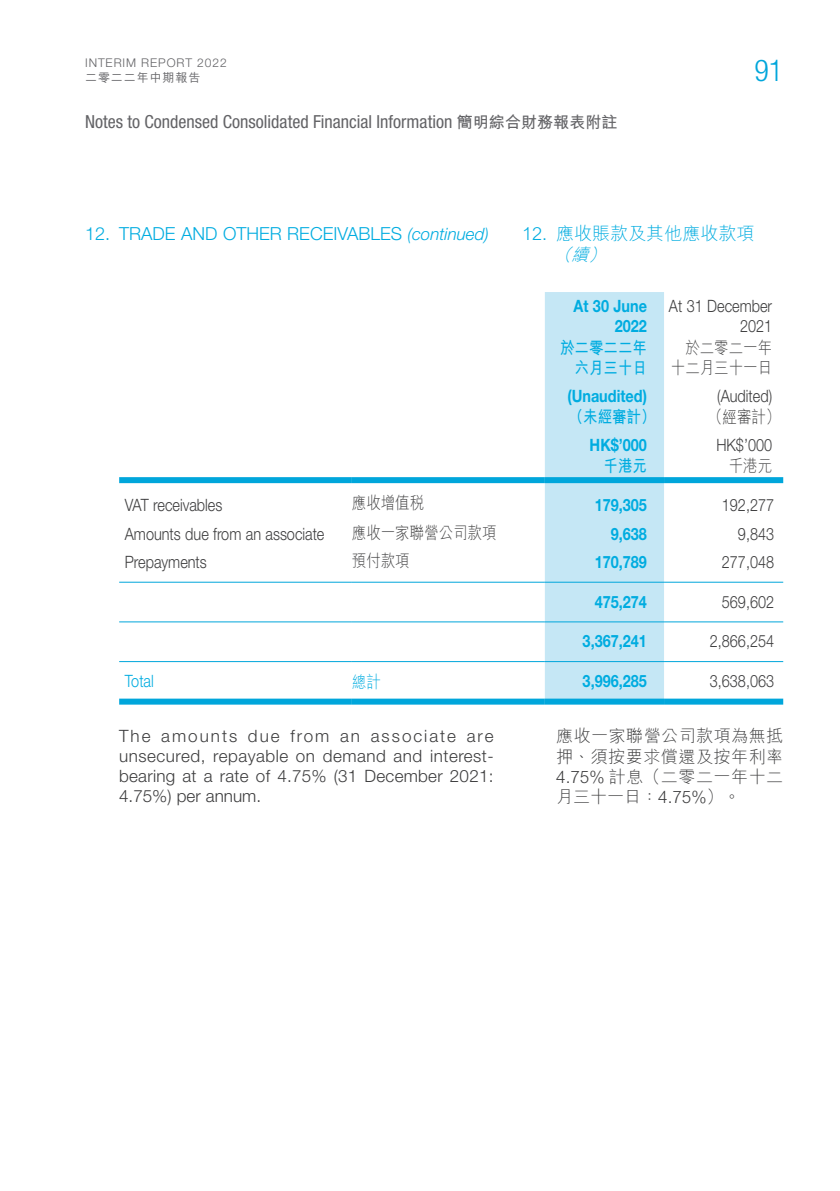
<style>
.page{position:relative;width:840px;height:1191px;background:#fff}
.page>*{position:absolute;margin:0;border:0;box-sizing:border-box;transform-origin:0 0}
.t1{font:300 condensed 30px "Helvetica Neue LT Std";color:#00a6db}
.t2{font:condensed 18px "Helvetica Neue LT Std";color:#636366}
.Int_6{font:300 18px "Helvetica Neue LT Std";color:#00ace0}
.Int_6-2{font:300 18px "M Hei HK";color:#00ace0}
.Body_Text{font:300 17px "Helvetica Neue LT Std";color:#3e3e3f;scale:.85 1}
.Int_6-3{font:300 17px/20px "Helvetica Neue LT Std";letter-spacing:.015em;color:#3e3e3f;text-align:justify}
.Body_Text-2{font:700 17px "Helvetica Neue LT Std";color:#00ace0;scale:.85 1}
.Int_6-4{font:300 17px/20px "M Hei HK";letter-spacing:.03em;color:#3e3e3f;text-align:justify}
.Body_Text-3{font:300 17px "M Hei HK";color:#3e3e3f;scale:.85 1}
.Body_Text-4{font:700 17px "M Hei HK";color:#00ace0;scale:.85 1}
.Body_Text-5{font:300 17px "Helvetica Neue LT Std";color:#00ace0;scale:.85 1}
.Int_6-5{font:italic 300 17px "M Hei HK";color:#00ace0}
.Body_Text-6{font:300 17px "M Hei HK";color:#00ace0;scale:.85 1}
.t3{font:300 12px "Helvetica Neue LT Std";letter-spacing:.075em;color:#636366}
.t4{font:500 12px "M Hei HK";letter-spacing:.075em;color:#636366}
.s1{font-family:"M Hei HK";font-weight:700;font-stretch:normal;font-size:16px}
.s2{font-style:italic;font-size:17px}
</style>
<div class="page">
<div style="left:544px;top:292px;width:119px;height:406px;background:#c5e7f5"></div>
<div style="left:119px;top:477px;width:232px;height:6px;background:#00a6db"></div>
<div style="left:351px;top:477px;width:193px;height:6px;background:#00a6db"></div>
<div style="left:544px;top:477px;width:119px;height:6px;background:#00a6db"></div>
<div style="left:663px;top:477px;width:119px;height:6px;background:#00a6db"></div>
<hr style="left:119px;top:581px;width:232px;height:1px;background:#00a6db">
<hr style="left:119px;top:621px;width:232px;height:1px;background:#00a6db">
<hr style="left:351px;top:581px;width:193px;height:1px;background:#00a6db">
<hr style="left:351px;top:621px;width:193px;height:1px;background:#00a6db">
<hr style="left:544px;top:581px;width:119px;height:1px;background:#00a6db">
<hr style="left:544px;top:621px;width:119px;height:1px;background:#00a6db">
<hr style="left:663px;top:581px;width:119px;height:1px;background:#00a6db">
<hr style="left:663px;top:621px;width:119px;height:1px;background:#00a6db">
<hr style="left:119px;top:661px;width:232px;height:1px;background:#00a6db">
<div style="left:119px;top:698px;width:232px;height:6px;background:#00a6db"></div>
<hr style="left:351px;top:661px;width:193px;height:1px;background:#00a6db">
<div style="left:351px;top:698px;width:193px;height:6px;background:#00a6db"></div>
<hr style="left:544px;top:661px;width:119px;height:1px;background:#00a6db">
<div style="left:544px;top:698px;width:119px;height:6px;background:#00a6db"></div>
<hr style="left:663px;top:661px;width:119px;height:1px;background:#00a6db">
<div style="left:663px;top:698px;width:119px;height:6px;background:#00a6db"></div>
<p class="t3" style="left:85px;top:56px;width:143px">INTERIM REPORT 2022</p>
<p class="t4" style="left:85px;top:68px;width:117px">二零二二年中期報告</p>
<h1 class="t1" style="left:754px;top:53px;width:30px">91</h1>
<p class="t2" style="left:85px;top:111px;width:533px">Notes to Condensed Consolidated Financial Information <span class="s1">簡明綜合財務報表附註</span></p>
<p class="Int_6" style="left:85px;top:222px;width:405px">12. TRADE AND OTHER RECEIVABLES <span class="s2">(continued)</span></p>
<p class="Int_6-2" style="left:522px;top:221px;width:234px">12. 應收賬款及其他應收款項</p>
<p class="Int_6-5" style="left:554px;top:243px;width:59px">（續）</p>
<p class="Body_Text-2" style="left:573px;top:295px;width:88px">At 30 June</p>
<p class="Body_Text-2" style="left:614px;top:316px;width:39px">2022</p>
<p class="Body_Text-4" style="left:560px;top:335px;width:104px">於二零二二年</p>
<p class="Body_Text-4" style="left:574px;top:355px;width:86px">六月三十日</p>
<p class="Body_Text" style="left:668px;top:295px;width:123px">At 31 December</p>
<p class="Body_Text" style="left:739px;top:316px;width:39px">2021</p>
<p class="Body_Text-3" style="left:685px;top:335px;width:104px">於二零二一年</p>
<p class="Body_Text-3" style="left:670px;top:356px;width:121px">十二月三十一日</p>
<p class="Body_Text-2" style="left:567px;top:385px;width:95px">(Unaudited)</p>
<p class="Body_Text-4" style="left:568px;top:404px;width:104px">（未經審計）</p>
<p class="Body_Text" style="left:716px;top:385px;width:66px">(Audited)</p>
<p class="Body_Text-3" style="left:707px;top:405px;width:86px">（經審計）</p>
<p class="Body_Text-2" style="left:589px;top:434px;width:69px">HK$’000</p>
<p class="Body_Text-4" style="left:603px;top:454px;width:52px">千港元</p>
<p class="Body_Text" style="left:716px;top:434px;width:67px">HK$’000</p>
<p class="Body_Text-3" style="left:728px;top:454px;width:52px">千港元</p>
<p class="Body_Text" style="left:125px;top:495px;width:116px">VAT receivables</p>
<p class="Body_Text-3" style="left:351px;top:491px;width:86px">應收增值稅</p>
<p class="Body_Text-2" style="left:594px;top:495px;width:63px">179,305</p>
<p class="Body_Text" style="left:721px;top:495px;width:63px">192,277</p>
<p class="Body_Text" style="left:125px;top:523px;width:236px">Amounts due from an associate</p>
<p class="Body_Text-3" style="left:351px;top:520px;width:172px">應收一家聯營公司款項</p>
<p class="Body_Text-2" style="left:610px;top:523px;width:44px">9,638</p>
<p class="Body_Text" style="left:737px;top:523px;width:44px">9,843</p>
<p class="Body_Text" style="left:125px;top:551px;width:98px">Prepayments</p>
<p class="Body_Text-3" style="left:351px;top:549px;width:69px">預付款項</p>
<p class="Body_Text-2" style="left:594px;top:551px;width:63px">170,789</p>
<p class="Body_Text" style="left:721px;top:551px;width:63px">277,048</p>
<p class="Body_Text-2" style="left:594px;top:591px;width:63px">475,274</p>
<p class="Body_Text" style="left:721px;top:591px;width:63px">569,602</p>
<p class="Body_Text-2" style="left:582px;top:631px;width:77px">3,367,241</p>
<p class="Body_Text" style="left:709px;top:631px;width:77px">2,866,254</p>
<p class="Body_Text-5" style="left:125px;top:671px;width:36px">Total</p>
<p class="Body_Text-6" style="left:351px;top:670px;width:35px">總計</p>
<p class="Body_Text-2" style="left:582px;top:671px;width:77px">3,996,285</p>
<p class="Body_Text" style="left:709px;top:671px;width:77px">3,638,063</p>
<p class="Int_6-3" style="left:119px;top:725px;width:376px">The amounts due from an associate are unsecured, repayable on demand and interest&shy;bearing at a rate of 4.75% (31 December 2021:<br>4.75%) per annum.</p>
<p class="Int_6-4" style="left:556px;top:725px;width:228px">應收一家聯營公司款項為無抵押、須按要求償還及按年利率4.75% 計息（二零二一年十二月三十一日：4.75%）。</p>
</div>
